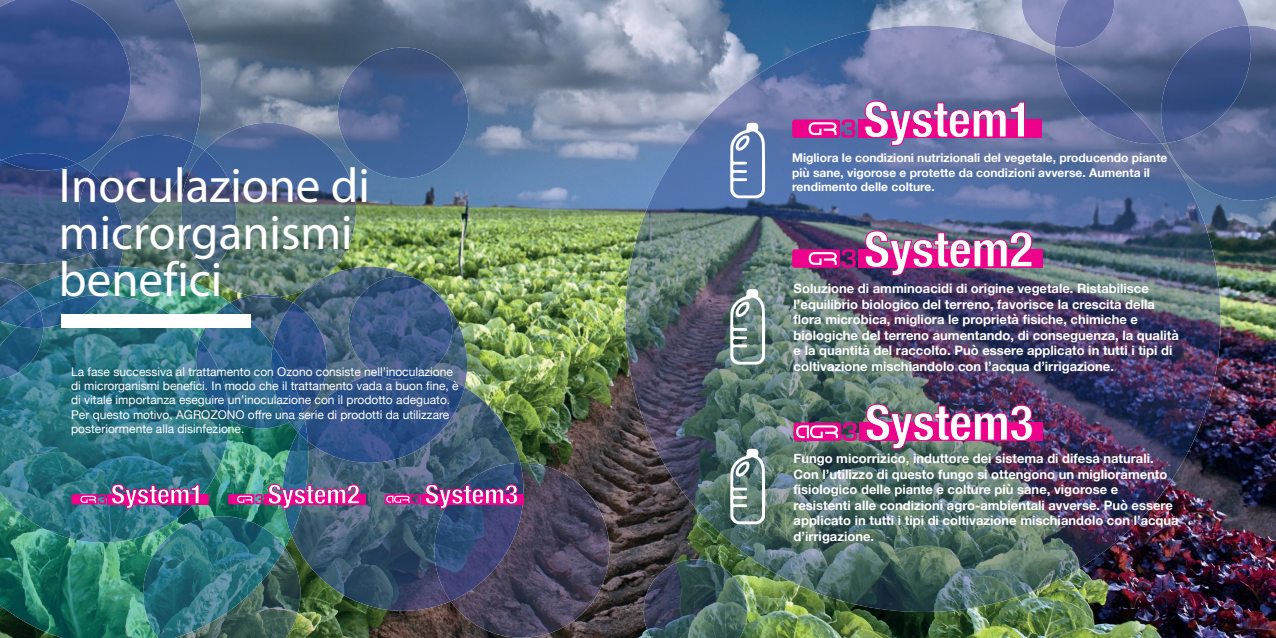
<style>
.page{position:relative;width:1276px;height:638px;background:#fff}
.page>*{position:absolute;margin:0;border:0;box-sizing:border-box;transform-origin:0 0}
.t1{font:49px/47px "Myriad Pro";color:#fff}
.t2{font:700 13px/15.6px "Helvetica Neue";color:#fff}
.t3{font:12px/14.4px "Helvetica Neue";color:#fff}
.t4{font:700 12px/14.4px "Helvetica Neue";color:#fff}
</style>
<div class="page">
<img style="left:202px;top:0;width:1074px;height:638px">
<img style="left:0;top:283px;width:291px;height:355px">
<img style="left:291px;top:387px;width:229px;height:224px">
<img style="left:283px;top:432px;width:25px;height:103px">
<img style="left:293px;top:267px;width:174px;height:154px">
<img style="left:289px;top:413px;width:16px;height:19px">
<img style="left:305px;top:372px;width:159px;height:91px">
<img style="left:298px;top:421px;width:10px;height:20px">
<img style="left:230px;top:297px;width:63px;height:6px">
<img style="left:229px;top:303px;width:60px;height:125px">
<img style="left:273px;top:303px;width:54px;height:110px">
<img style="left:271px;top:346px;width:32px;height:76px">
<img style="left:349px;top:276px;width:103px;height:97px">
<img style="left:376px;top:370px;width:51px;height:10px">
<img style="left:643px;top:559px;width:104px;height:79px">
<img style="left:123px;top:144px;width:82px;height:139px">
<img style="left:114px;top:267px;width:81px;height:25px">
<img style="left:285px;top:547px;width:15px;height:91px">
<img style="left:143px;top:516px;width:142px;height:122px">
<img style="left:0;top:295px;width:229px;height:248px">
<img style="left:196px;top:339px;width:33px;height:81px">
<img style="left:0;top:326px;width:43px;height:53px">
<img style="left:131px;top:0;width:71px;height:151px">
<img style="left:91px;top:135px;width:103px;height:101px">
<img style="left:205px;top:123px;width:151px;height:174px">
<img style="left:307px;top:277px;width:18px;height:12px">
<img style="left:249px;top:294px;width:31px;height:4px">
<img style="left:181px;top:151px;width:55px;height:123px">
<img style="left:451px;top:463px;width:158px;height:175px">
<img style="left:434px;top:463px;width:89px;height:138px">
<img style="left:1186px;top:26px;width:90px;height:174px">
<img style="left:1021px;top:0;width:33px;height:26px">
<img style="left:338px;top:47px;width:130px;height:131px;border-radius:65px">
<img style="left:1054px;top:0;width:194px;height:144px">
<img style="left:1161px;top:26px;width:90px;height:117px">
<img style="left:1055px;top:0;width:59px;height:47px">
<img style="left:764px;top:26px;width:317px;height:586px">
<img style="left:729px;top:70px;width:36px;height:497px">
<img style="left:695px;top:95px;width:35px;height:447px">
<img style="left:1080px;top:144px;width:36px;height:423px">
<img style="left:659px;top:130px;width:36px;height:378px">
<img style="left:1115px;top:137px;width:71px;height:372px">
<img style="left:625px;top:181px;width:35px;height:275px">
<img style="left:1185px;top:181px;width:35px;height:276px">
<img style="left:1115px;top:508px;width:35px;height:34px">
<img style="left:1055px;top:56px;width:106px;height:88px">
<img style="left:0;top:264px;width:90px;height:13px">
<img style="left:27px;top:267px;width:87px;height:44px">
<img style="left:0;top:277px;width:27px;height:13px">
<img style="left:0;top:290px;width:40px;height:36px">
<img style="left:90px;top:253px;width:33px;height:14px">
<img style="left:100px;top:267px;width:20px;height:12px">
<img style="left:40px;top:295px;width:64px;height:33px">
<img style="left:18px;top:311px;width:25px;height:17px">
<img style="left:0;top:163px;width:91px;height:101px">
<img style="left:79px;top:172px;width:44px;height:81px">
<img style="left:0;top:0;width:131px;height:163px">
<img style="left:2px;top:153px;width:75px;height:17px">
<div style="left:857px;top:119px;width:184px;height:19px;background:#ed028c"></div>
<div style="left:792px;top:119px;width:48px;height:19px;background:#ed028c;border-radius:2px"></div>
<svg style="left:808px;top:119px;width:47px;height:19px"></svg>
<svg style="left:864px;top:100px;width:161px;height:47px"></svg>
<div style="left:107px;top:494px;width:101px;height:10px;background:#ed028c"></div>
<div style="left:71px;top:494px;width:27px;height:10px;background:#ed028c"></div>
<svg style="left:81px;top:483px;width:119px;height:26px"></svg>
<div style="left:858px;top:249px;width:184px;height:19px;background:#ed028c"></div>
<div style="left:792px;top:249px;width:48px;height:19px;background:#ed028c;border-radius:2px"></div>
<svg style="left:808px;top:249px;width:48px;height:19px"></svg>
<img style="left:864px;top:230px;width:169px;height:46px">
<div style="left:264px;top:494px;width:101px;height:10px;background:#ed028c"></div>
<div style="left:228px;top:494px;width:26px;height:10px;background:#ed028c"></div>
<img style="left:237px;top:483px;width:123px;height:26px">
<div style="left:859px;top:422px;width:183px;height:19px;background:#ed028c"></div>
<div style="left:793px;top:422px;width:48px;height:19px;background:#ed028c;border-radius:2px"></div>
<svg style="left:796px;top:422px;width:61px;height:19px"></svg>
<img style="left:865px;top:403px;width:168px;height:47px">
<div style="left:421px;top:494px;width:102px;height:10px;background:#ed028c"></div>
<svg style="left:386px;top:483px;width:133px;height:26px"></svg>
<svg style="left:730px;top:122px;width:35px;height:76px"></svg>
<svg style="left:730px;top:289px;width:35px;height:75px"></svg>
<svg style="left:730px;top:448px;width:35px;height:76px"></svg>
<div style="left:61px;top:314px;width:190px;height:14px;background:#fff"></div>
<h1 class="t1" style="left:59px;top:161px;width:313px">Inoculazione di microrganismi benefici</h1>
<p class="t3" style="left:71px;top:365px;width:389px">La fase successiva al trattamento con Ozono consiste nell’inoculazione di microrganismi benefici. In modo che il trattamento vada a buon fine, è di vitale importanza eseguire un’inoculazione con il prodotto adeguato.<br>Per questo motivo, AGROZONO offre una serie di prodotti da utilizzare posteriormente alla disinfezione.</p>
<p class="t4" style="left:792px;top:151px;width:377px">Migliora le condizioni nutrizionali del vegetale, producendo piante più sane, vigorose e protette da condizioni avverse. Aumenta il rendimento delle colture.</p>
<p class="t2" style="left:793px;top:281px;width:387px">Soluzione di amminoacidi di origine vegetale. Ristabilisce l’equilibrio biologico del terreno, favorisce la crescita della flora microbica, migliora le proprietà fisiche, chimiche e biologiche del terreno aumentando, di conseguenza, la qualità e la quantità del raccolto. Può essere applicato in tutti i tipi di coltivazione mischiandolo con l’acqua d’irrigazione.</p>
<p class="t2" style="left:793px;top:451px;width:386px">Fungo micorrizico, induttore dei sistema di difesa naturali.<br>Con l’utilizzo di questo fungo si ottengono un miglioramento fisiologico delle piante e colture più sane, vigorose e resistenti alle condizioni agro-ambientali avverse. Può essere applicato in tutti i tipi di coltivazione mischiandolo con l’acqua d’irrigazione.</p>
</div>
